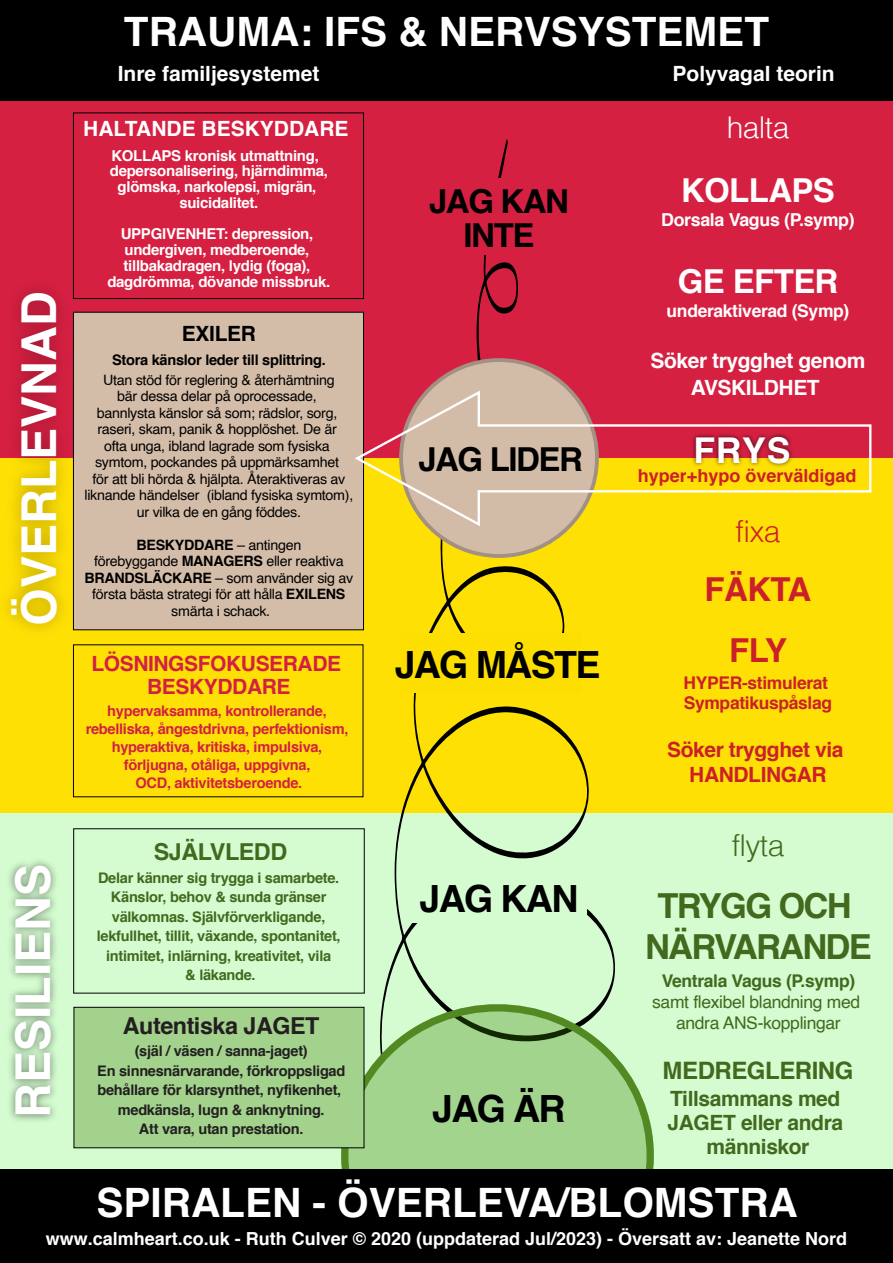
<style>
.page{position:relative;width:893px;height:1263px;background:#fff}
.page>*{position:absolute;margin:0;border:0;box-sizing:border-box;transform-origin:0 0}
.t1{font:700 48.15px "Helvetica";color:#fff}
.t2{font:700 40.5px "Helvetica";color:#fff}
.t3{font:700 37.5px "Helvetica";letter-spacing:-.045em;color:#000}
.t4{font:700 35.55px "Helvetica";color:#fff}
.t5{font:700 34.5px/40.8px "Helvetica";letter-spacing:-.05em;color:#42691d;text-align:center}
.t6{font:700 33px/34.5px "Helvetica";letter-spacing:-.045em;color:#000;text-align:center}
.t7{font:700 33px "Helvetica";letter-spacing:-.02em;color:#fff}
.t8{font:700 33px "Helvetica";letter-spacing:-.02em;color:#cb202a}
.t9{font:300 30px "Helvetica";letter-spacing:-.02em;color:#fff}
.t10{font:300 30px "Helvetica";letter-spacing:-.02em;color:#42691d}
.t11{font:300 30px "Helvetica";color:#cb202a}
.t12{font:700 24px "Helvetica";letter-spacing:-.02em;color:#42691d}
.t13{font:700 23.4px "Helvetica";letter-spacing:-.02em;color:#231f20}
.t14{font:700 23.4px "Helvetica";letter-spacing:-.02em;color:#42691d}
.t15{font:700 21px "Helvetica";color:#fff}
.t16{font:700 21px/24px "Helvetica";letter-spacing:-.02em;color:#42691d;text-align:center}
.t17{font:700 21px/22.5px "Helvetica";letter-spacing:-.02em;color:#d22043;text-align:center}
.t18{font:700 21px/27px "Helvetica";letter-spacing:-.02em;color:#fff;text-align:center}
.t19{font:700 21px/25.5px "Helvetica";letter-spacing:-.02em;color:#cb202a;text-align:center}
.t20{font:700 21px "Helvetica";letter-spacing:-.02em;color:#000}
.t21{font:700 18px "Helvetica";color:#fff}
.t22{font:700 18px "Helvetica";color:#cb202a}
.t23{font:700 17.85px "Helvetica";letter-spacing:-.02em;color:#fff}
.t24{font:17.55px/21px "Helvetica";letter-spacing:-.02em;color:#42691d;text-align:center}
.t25{font:700 17.55px/19.5px "Helvetica";letter-spacing:-.02em;color:#cb202a}
.t26{font:700 17.55px "Helvetica";letter-spacing:-.02em;color:#42691d}
.t27{font:700 17.55px "Helvetica";letter-spacing:-.02em;color:#fff}
.t28{font:700 15px/15.8px "Helvetica";letter-spacing:-.02em;color:#fff;text-align:center}
.t29{font:700 14.55px/19.5px "Helvetica";letter-spacing:-.02em;color:#42691d;text-align:center}
.t30{font:700 14.55px/18px "Helvetica";letter-spacing:-.02em;color:#d22043;text-align:center}
.t31{font:700 14.55px/19.5px "Helvetica";letter-spacing:-.02em;color:#231f20;text-align:center}
.t32{font:700 14.55px "Helvetica";letter-spacing:-.02em;color:#000}
.t33{font:14.25px/16.5px "Helvetica";letter-spacing:-.02em;color:#000;text-align:center}
.s1{font-weight:700}
</style>
<div class="page">
<div style="left:0;top:100px;width:893px;height:358px;background:#d62042"></div>
<div style="left:0;top:458px;width:893px;height:355px;background:#ffe005"></div>
<div style="left:0;top:813px;width:893px;height:357px;background:#d5fcd1"></div>
<div style="left:0;top:0;width:893px;height:100px;background:#000"></div>
<div style="left:73px;top:113px;width:291px;height:186px;border:1px solid #000"></div>
<div style="left:73px;top:312px;width:291px;height:318px;background:#d4bda8"></div>
<img style="left:7px;top:269px;width:95px;height:379px">
<img style="left:9px;top:852px;width:76px;height:278px">
<svg style="left:385px;top:139px;width:230px;height:850px"></svg>
<div style="left:411px;top:178px;width:192px;height:77px;background:#d52042"></div>
<div style="left:401px;top:633px;width:180px;height:59px;background:#fcde00"></div>
<div style="left:409px;top:870px;width:178px;height:52px;background:#d5fcd0"></div>
<div style="left:401px;top:360px;width:196px;height:196px;background:#d3bca7;border-radius:50%"></div>
<svg style="left:341px;top:989px;width:313px;height:181px;fill:#a2d48e"></svg>
<div style="left:0;top:1170px;width:893px;height:93px;background:#000"></div>
<div style="left:74px;top:1007px;width:290px;height:141px;background:#a2d28c;border:1px solid #000"></div>
<svg style="left:355px;top:389px;width:517px;height:139px"></svg>
<h1 class="t1" style="left:1px;top:626px;width:336px;rotate:-90deg">ÖVERLEVNAD</h1>
<h1 class="t1" style="left:-6px;top:1118px;width:256px;rotate:-90deg">RESILIENS</h1>
<h2 class="t2" style="left:124px;top:-1px;width:647px">TRAUMA: IFS &amp; NERVSYSTEMET</h2>
<h3 class="t15" style="left:118px;top:56px;width:203px">Inre familjesystemet</h3>
<h3 class="t15" style="left:672px;top:56px;width:164px">Polyvagal teorin</h3>
<h3 class="t15" style="left:83px;top:112px;width:267px">HALTANDE BESKYDDARE</h3>
<p class="t28" style="left:110px;top:148px;width:220px">KOLLAPS kronisk utmattning, depersonalisering, hjärndimma, glömska, narkolepsi, migrän, suicidalitet.</p>
<p class="t28" style="left:107px;top:226px;width:225px">UPPGIVENHET: depression, undergiven, medberoende, tillbakadragen, lydig (foga), dagdrömma, dövande missbruk.</p>
<h3 class="t9" style="left:727px;top:109px;width:64px">halta</h3>
<h3 class="t7" style="left:681px;top:164px;width:155px">KOLLAPS</h3>
<p class="t23" style="left:661px;top:205px;width:195px">Dorsala Vagus (P.symp)</p>
<h3 class="t6" style="left:429px;top:184px;width:141px">JAG KAN<br>INTE</h3>
<h3 class="t7" style="left:678px;top:254px;width:162px">GE EFTER</h3>
<p class="t27" style="left:667px;top:296px;width:184px">underaktiverad (Symp)</p>
<h3 class="t18" style="left:650px;top:347px;width:217px">Söker trygghet genom<br>AVSKILDHET</h3>
<h3 class="t20" style="left:182px;top:317px;width:75px">EXILER</h3>
<p class="t32" style="left:112px;top:348px;width:215px">Stora känslor leder till splittring.</p>
<p class="t33" style="left:85px;top:372px;width:270px">Utan stöd för reglering &amp; återhämtning<br>bär dessa delar på oprocessade,<br>bannlysta känslor så som; rädslor, sorg, raseri, skam, panik &amp; hopplöshet. De är<br>ofta unga, ibland lagrade som fysiska symtom, pockandes på uppmärksamhet<br>för att bli hörda &amp; hjälpta. Återaktiveras av liknande händelser (ibland fysiska symtom), ur vilka de en gång föddes.</p>
<p class="t33" style="left:84px;top:537px;width:270px"><span class="s1">BESKYDDARE</span> – antingen<br>förebyggande <span class="s1">MANAGERS</span> eller reaktiva<br><span class="s1">BRANDSLÄCKARE</span> – som använder sig av första bästa strategi för att hålla <span class="s1">EXILENS </span>smärta i schack.</p>
<h3 class="t6" style="left:418px;top:442px;width:166px">JAG LIDER</h3>
<h3 class="t4" style="left:693px;top:422px;width:98px">FRYS</h3>
<p class="t22" style="left:638px;top:462px;width:220px">hyper+hypo överväldigad</p>
<h3 class="t11" style="left:736px;top:512px;width:46px">fixa</h3>
<h3 class="t8" style="left:705px;top:562px;width:108px">FÄKTA</h3>
<h3 class="t17" style="left:91px;top:653px;width:251px">LÖSNINGSFOKUSERADE<br>BESKYDDARE</h3>
<p class="t30" style="left:86px;top:702px;width:264px">hypervaksamma, kontrollerande, rebelliska, ångestdrivna, perfektionism, hyperaktiva, kritiska, impulsiva, förljugna, otåliga, uppgivna,<br>OCD, aktivitetsberoende.</p>
<h3 class="t14" style="left:154px;top:833px;width:135px">SJÄLVLEDD</h3>
<p class="t29" style="left:97px;top:868px;width:245px">Delar känner sig trygga i samarbete.<br>Känslor, behov &amp; sunda gränser välkomnas. Självförverkligande, lekfullhet, tillit, växande, spontanitet, intimitet, inlärning, kreativitet, vila<br>&amp; läkande.</p>
<h3 class="t13" style="left:123px;top:1007px;width:198px">Autentiska JAGET</h3>
<p class="t31" style="left:97px;top:1042px;width:250px">(själ / väsen / sanna-jaget)<br>En sinnesnärvarande, förkroppsligad behållare för klarsynthet, nyfikenhet, medkänsla, lugn &amp; anknytning.<br>Att vara, utan prestation.</p>
<h3 class="t3" style="left:395px;top:635px;width:207px">JAG MÅSTE</h3>
<h3 class="t3" style="left:420px;top:868px;width:160px">JAG KAN</h3>
<h3 class="t3" style="left:432px;top:1079px;width:135px">JAG ÄR</h3>
<h3 class="t8" style="left:729px;top:624px;width:60px">FLY</h3>
<p class="t25" style="left:683px;top:673px;width:150px">HYPER-stimulerat<br>Sympatikuspåslag</p>
<h3 class="t19" style="left:667px;top:737px;width:178px">Söker trygghet via<br>HANDLINGAR</h3>
<h3 class="t10" style="left:732px;top:826px;width:54px">flyta</h3>
<h3 class="t5" style="left:645px;top:886px;width:228px">TRYGG OCH<br>NÄRVARANDE</h3>
<p class="t26" style="left:662px;top:967px;width:195px">Ventrala Vagus (P.symp)</p>
<p class="t24" style="left:652px;top:992px;width:209px">samt flexibel blandning med andra ANS-kopplingar</p>
<h3 class="t12" style="left:663px;top:1051px;width:192px">MEDREGLERING</h3>
<h3 class="t16" style="left:668px;top:1087px;width:177px">Tillsammans med<br>JAGET eller andra människor</h3>
<h2 class="t2" style="left:96px;top:1170px;width:703px">SPIRALEN - ÖVERLEVA/BLOMSTRA</h2>
<p class="t21" style="left:46px;top:1224px;width:803px">www.calmheart.co.uk - Ruth Culver © 2020 (uppdaterad Jul/2023) - Översatt av: Jeanette Nord</p>
</div>
